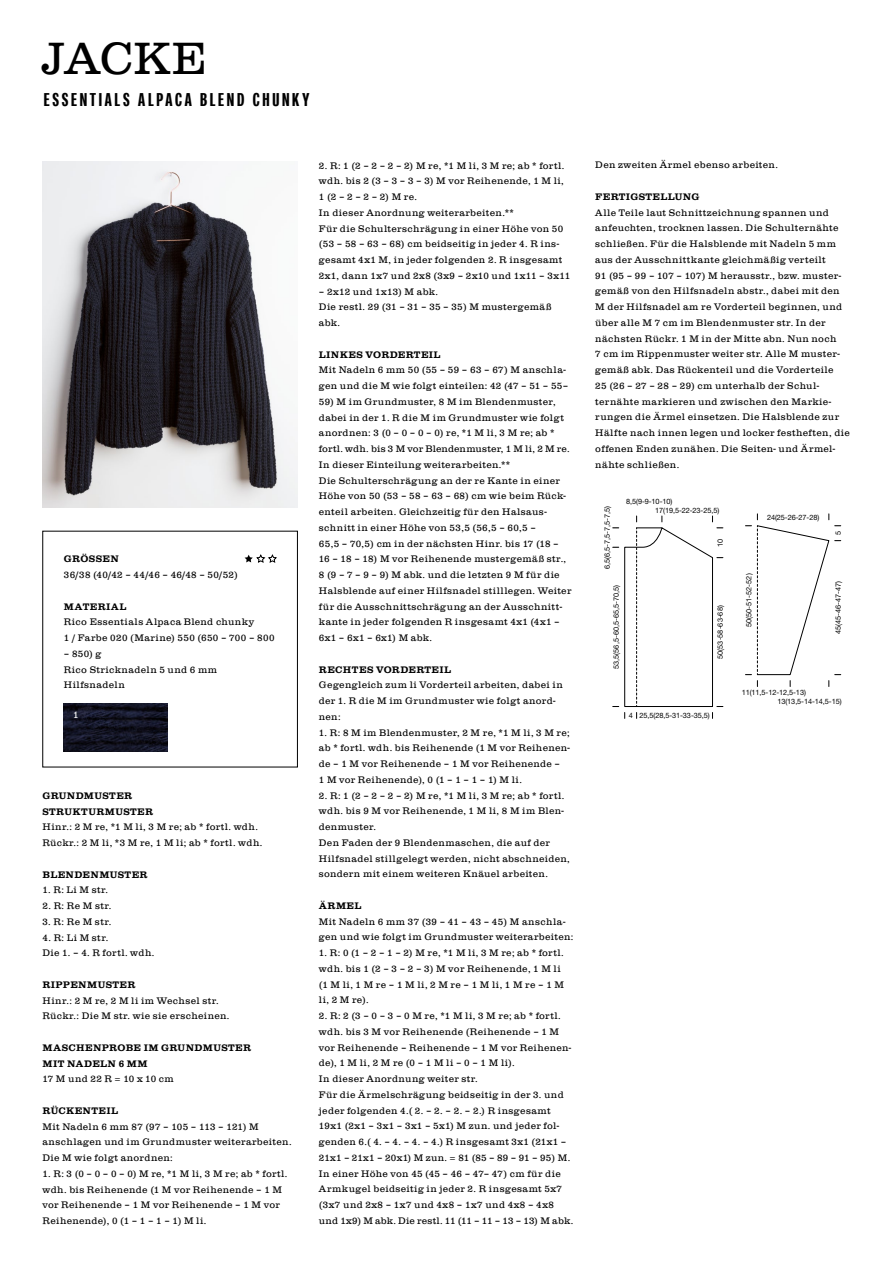
<style>
.page{position:relative;width:893px;height:1276px;background:#fff}
.page>*{position:absolute;margin:0;border:0;box-sizing:border-box;transform-origin:0 0}
.t1{font:300 46.5px "Clarendon Com";color:#000}
.t2{font:700 18px "Neue Helvetica Pro 79 Cm";letter-spacing:.15em;color:#000}
.t3{font:300 9.75px/15.8px "Clarendon Com";letter-spacing:.04em;color:#000}
.t4{font:700 9.75px/15.8px "Clarendon Com";letter-spacing:.035em;color:#000}
.t5{font:300 9.75px "Clarendon Com";color:#fff}
.t6{font:7.35px/9px "Helvetica Neue LT Com";letter-spacing:-.01em;color:#000}
</style>
<div class="page">
<img style="left:64px;top:703px;width:103px;height:48px">
<svg style="left:612px;top:516px;width:111px;height:202px"></svg>
<svg style="left:745px;top:514px;width:96px;height:172px"></svg>
<img style="left:43px;top:161px;width:255px;height:347px">
<svg style="left:245px;top:554px;width:32px;height:9px"></svg>
<h1 class="t1" style="left:42px;top:32px;width:166px">JACKE</h1>
<h2 class="t2" style="left:44px;top:88px;width:267px">ESSENTIALS ALPACA BLEND CHUNKY</h2>
<p class="t4" style="left:64px;top:551px;width:56px">GRÖSSEN</p>
<p class="t3" style="left:64px;top:567px;width:175px">36/38 (40/42 – 44/46 – 46/48 – 50/52)</p>
<p class="t4" style="left:64px;top:598px;width:64px">MATERIAL</p>
<p class="t3" style="left:64px;top:614px;width:212px">Rico Essentials Alpaca Blend chunky<br>1 / Farbe 020 (Marine) 550 (650 – 700 – 800</p>
<p class="t3" style="left:64px;top:645px;width:155px">– 850) g<br>Rico Stricknadeln 5 und 6 mm<br>Hilfsnadeln</p>
<p class="t5" style="left:73px;top:709px;width:7px">1</p>
<p class="t4" style="left:43px;top:787px;width:112px">GRUNDMUSTER<br>STRUKTURMUSTER</p>
<p class="t3" style="left:43px;top:819px;width:221px">Hinr.: 2 M re, *1 M li, 3 M re; ab * fortl. wdh.<br>Rückr.: 2 M li, *3 M re, 1 M li; ab * fortl. wdh.</p>
<p class="t4" style="left:43px;top:866px;width:107px">BLENDENMUSTER</p>
<p class="t3" style="left:43px;top:882px;width:67px">1. R: Li M str.</p>
<p class="t3" style="left:43px;top:897px;width:70px">2. R: Re M str.</p>
<p class="t3" style="left:43px;top:913px;width:70px">3. R: Re M str.</p>
<p class="t3" style="left:43px;top:929px;width:114px">4. R: Li M str.<br>Die 1. – 4. R fortl. wdh.</p>
<p class="t4" style="left:43px;top:976px;width:94px">RIPPENMUSTER</p>
<p class="t3" style="left:43px;top:992px;width:188px">Hinr.: 2 M re, 2 M li im Wechsel str.<br>Rückr.: Die M str. wie sie erscheinen.</p>
<p class="t4" style="left:43px;top:1039px;width:210px">MASCHENPROBE IM GRUNDMUSTER<br>MIT NADELN 6 MM</p>
<p class="t3" style="left:43px;top:1071px;width:133px">17 M und 22 R = 10 x 10 cm</p>
<p class="t4" style="left:43px;top:1102px;width:77px">RÜCKENTEIL</p>
<p class="t3" style="left:43px;top:1118px;width:251px">Mit Nadeln 6 mm 87 (97 – 105 – 113 – 121) M anschlagen und im Grundmuster weiterarbeiten.<br>Die M wie folgt anordnen:</p>
<p class="t3" style="left:43px;top:1165px;width:247px">1. R: 3 (0 – 0 – 0 – 0) M re, *1 M li, 3 M re; ab * fortl. wdh. bis Reihenende (1 M vor Reihenende – 1 M vor Reihenende – 1 M vor Reihenende – 1 M vor Reihenende), 0 (1 – 1 – 1 – 1) M li.</p>
<p class="t3" style="left:319px;top:157px;width:253px">2. R: 1 (2 – 2 – 2 – 2) M re, *1 M li, 3 M re; ab * fortl. wdh. bis 2 (3 – 3 – 3 – 3) M vor Reihenende, 1 M li, 1 (2 – 2 – 2 – 2) M re.<br>In dieser Anordnung weiterarbeiten.**<br>Für die Schulterschrägung in einer Höhe von 50 (53 – 58 – 63 – 68) cm beidseitig in jeder 4. R ins&shy;gesamt 4x1 M, in jeder folgenden 2. R insgesamt 2x1, dann 1x7 und 2x8 (3x9 – 2x10 und 1x11 – 3x11</p>
<p class="t3" style="left:319px;top:283px;width:234px">– 2x12 und 1x13) M abk.<br>Die restl. 29 (31 – 31 – 35 – 35) M mustergemäß abk.</p>
<p class="t4" style="left:319px;top:346px;width:123px">LINKES VORDERTEIL</p>
<p class="t3" style="left:319px;top:362px;width:251px">Mit Nadeln 6 mm 50 (55 – 59 – 63 – 67) M anschla&shy;gen und die M wie folgt einteilen: 42 (47 – 51 – 55–</p>
<p class="t3" style="left:319px;top:393px;width:254px">59) M im Grundmuster, 8 M im Blendenmuster, dabei in der 1. R die M im Grundmuster wie folgt anordnen: 3 (0 – 0 – 0 – 0) re, *1 M li, 3 M re; ab * fortl. wdh. bis 3 M vor Blendenmuster, 1 M li, 2 M re.<br>In dieser Einteilung weiterarbeiten.**<br>Die Schulterschrägung an der re Kante in einer Höhe von 50 (53 – 58 – 63 – 68) cm wie beim Rück&shy;enteil arbeiten. Gleichzeitig für den Halsaus&shy;schnitt in einer Höhe von 53,5 (56,5 – 60,5 –<br>65,5 – 70,5) cm in der nächsten Hinr. bis 17 (18 – 16 – 18 – 18) M vor Reihenende mustergemäß str., 8 (9 – 7 – 9 – 9) M abk. und die letzten 9 M für die Halsblende auf einer Hilfsnadel stilllegen. Weiter für die Ausschnittschrägung an der Ausschnitt&shy;kante in jeder folgenden R insgesamt 4x1 (4x1 – 6x1 – 6x1 – 6x1) M abk.</p>
<p class="t4" style="left:319px;top:661px;width:134px">RECHTES VORDERTEIL</p>
<p class="t3" style="left:319px;top:677px;width:246px">Gegengleich zum li Vorderteil arbeiten, dabei in der 1. R die M im Grundmuster wie folgt anord&shy;nen:</p>
<p class="t3" style="left:319px;top:724px;width:252px">1. R: 8 M im Blendenmuster, 2 M re, *1 M li, 3 M re; ab * fortl. wdh. bis Reihenende (1 M vor Reihenen&shy;de – 1 M vor Reihenende – 1 M vor Reihenende –<br>1 M vor Reihenende), 0 (1 – 1 – 1 – 1) M li.</p>
<p class="t3" style="left:319px;top:787px;width:252px">2. R: 1 (2 – 2 – 2 – 2) M re, *1 M li, 3 M re; ab * fortl. wdh. bis 9 M vor Reihenende, 1 M li, 8 M im Blen&shy;denmuster.<br>Den Faden der 9 Blendenmaschen, die auf der Hilfsnadel stillgelegt werden, nicht abschneiden, sondern mit einem weiteren Knäuel arbeiten.</p>
<p class="t4" style="left:319px;top:897px;width:44px">ÄRMEL</p>
<p class="t3" style="left:319px;top:913px;width:256px">Mit Nadeln 6 mm 37 (39 – 41 – 43 – 45) M anschla&shy;gen und wie folgt im Grundmuster weiterarbeiten:</p>
<p class="t3" style="left:319px;top:944px;width:247px">1. R: 0 (1 – 2 – 1 – 2) M re, *1 M li, 3 M re; ab * fortl. wdh. bis 1 (2 – 3 – 2 – 3) M vor Reihenende, 1 M li (1 M li, 1 M re – 1 M li, 2 M re – 1 M li, 1 M re – 1 M li, 2 M re).</p>
<p class="t3" style="left:319px;top:1007px;width:256px">2. R: 2 (3 – 0 – 3 – 0 M re, *1 M li, 3 M re; ab * fortl. wdh. bis 3 M vor Reihenende (Reihenende – 1 M vor Reihenende – Reihenende – 1 M vor Reihenen&shy;de), 1 M li, 2 M re (0 – 1 M li – 0 – 1 M li).<br>In dieser Anordnung weiter str.<br>Für die Ärmelschrägung beidseitig in der 3. und jeder folgenden 4.( 2. – 2. – 2. – 2.) R insgesamt 19x1 (2x1 – 3x1 – 3x1 – 5x1) M zun. und jeder fol&shy;genden 6.( 4. – 4. – 4. – 4.) R insgesamt 3x1 (21x1 – 21x1 – 21x1 – 20x1) M zun. = 81 (85 – 89 – 91 – 95) M.<br>In einer Höhe von 45 (45 – 46 – 47– 47) cm für die Armkugel beidseitig in jeder 2. R insgesamt 5x7 (3x7 und 2x8 – 1x7 und 4x8 – 1x7 und 4x8 – 4x8 und 1x9) M abk. Die restl. 11 (11 – 11 – 13 – 13) M abk.</p>
<p class="t3" style="left:595px;top:157px;width:184px">Den zweiten Ärmel ebenso arbeiten.</p>
<p class="t4" style="left:595px;top:189px;width:106px">FERTIGSTELLUNG</p>
<p class="t3" style="left:595px;top:204px;width:256px">Alle Teile laut Schnittzeichnung spannen und anfeuchten, trocknen lassen. Die Schulternähte schließen. Für die Halsblende mit Nadeln 5 mm aus der Ausschnittkante gleichmäßig verteilt<br>91 (95 – 99 – 107 – 107) M herausstr., bzw. muster&shy;gemäß von den Hilfsnadeln abstr., dabei mit den M der Hilfsnadel am re Vorderteil beginnen, und über alle M 7 cm im Blendenmuster str. In der nächsten Rückr. 1 M in der Mitte abn. Nun noch<br>7 cm im Rippenmuster weiter str. Alle M muster&shy;gemäß abk. Das Rückenteil und die Vorderteile<br>25 (26 – 27 – 28 – 29) cm unterhalb der Schul&shy;ternähte markieren und zwischen den Markie&shy;rungen die Ärmel einsetzen. Die Halsblende zur Hälfte nach innen legen und locker festheften, die offenen Enden zunähen. Die Seiten- und Ärmel&shy;nähte schließen.</p>
<p class="t6" style="left:655px;top:497px;width:66px;text-indent:-29px">8,5(9-9-10-10)<br>17(19,5-22-23-25,5)</p>
<p class="t6" style="left:716px;top:547px;width:10px;rotate:-90deg">10</p>
<p class="t6" style="left:611px;top:669px;width:85px;rotate:-90deg">53,5(56,5-60,5-65,5-70,5)</p>
<p class="t6" style="left:602px;top:569px;width:65px;rotate:-90deg">6,5(6,5-7,5-7,5-7,5)</p>
<p class="t6" style="left:767px;top:512px;width:54px">24(25-26-27-28)</p>
<p class="t6" style="left:833px;top:535px;width:6px;rotate:-90deg">5</p>
<p class="t6" style="left:744px;top:627px;width:55px;rotate:-90deg">50(50-51-52-52)</p>
<p class="t6" style="left:833px;top:634px;width:55px;rotate:-90deg">45(45-46-47-47)</p>
<p class="t6" style="left:716px;top:659px;width:55px;rotate:-90deg">50(53-58-63-68)</p>
<p class="t6" style="left:629px;top:711px;width:83px">4 25,5(28,5-31-33-35,5)</p>
<p class="t6" style="left:777px;top:688px;width:66px;text-indent:-36px">11(11,5-12-12,5-13)<br>13(13,5-14-14,5-15)</p>
</div>
